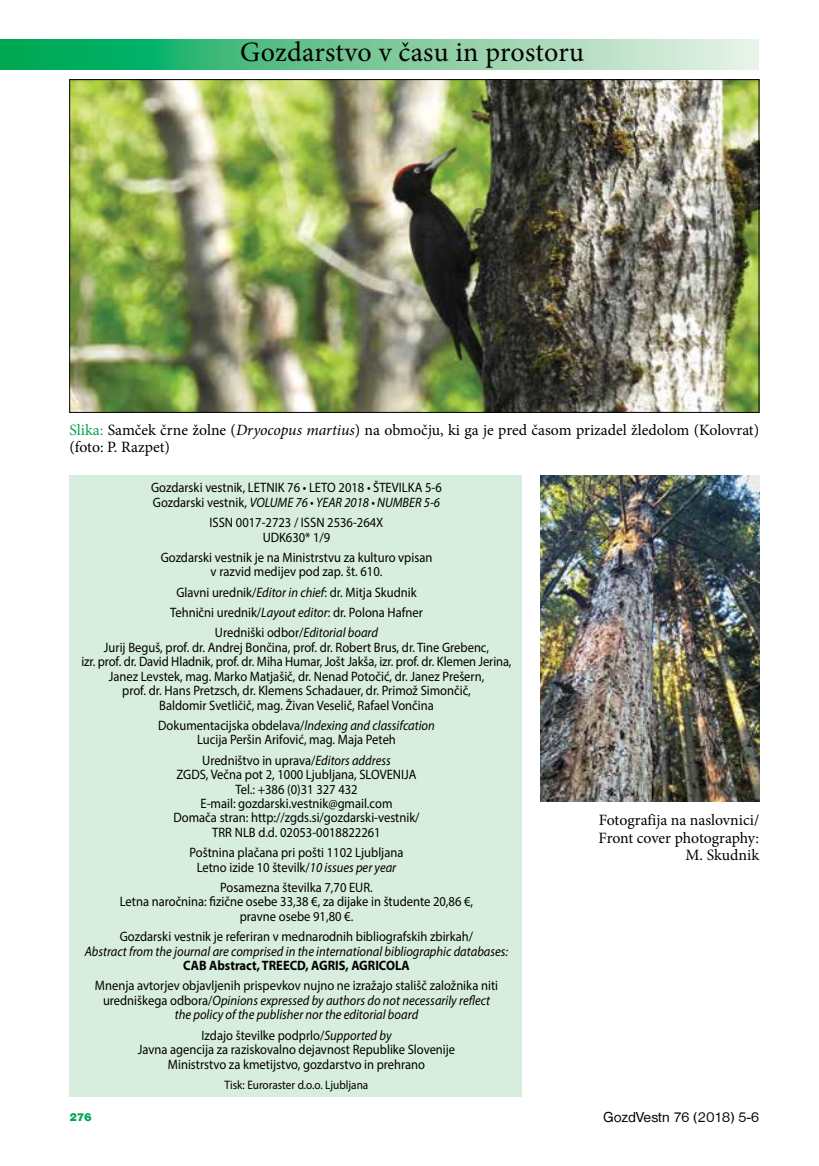
<style>
.page{position:relative;width:819px;height:1166px;background:#fff}
.page>*{position:absolute;margin:0;border:0;box-sizing:border-box;transform-origin:0 0}
.t1{font:28px "Minion Pro";letter-spacing:.005em;color:#000}
.t2{font:15.75px/17.5px "Minion Pro";color:#000;text-align:right}
.t3{font:14.88px "Nimbus San DEE";color:#000}
.t4{font:13.65px/14.3px "Myriad Pro";color:#000;text-align:center;scale:.92 1}
.t5{font:italic 13.65px/14.3px "Myriad Pro";color:#000;text-align:center;scale:.92 1}
.t6{font:700 13.65px "Myriad Pro";color:#000;scale:.92 1}
.t7{font:12.25px "Myriad Pro";color:#000;scale:.92 1}
.t8{font:11.38px "Nimbus San DEE Blac";color:#00a651}
.s1{color:#00a651}
.s2{font-style:italic}
.s3{font-style:normal}
</style>
<div class="page">
<svg style="left:0;top:40px;width:759px;height:29px;background:#70c999"></svg>
<img style="left:71px;top:81px;width:686px;height:330px">
<div style="left:69px;top:475px;width:453px;height:621px;background:#d7eddd"></div>
<img style="left:540px;top:475px;width:219px;height:326px">
<h1 class="t1" style="left:240px;top:33px;width:345px">Gozdarstvo v času in prostoru</h1>
<p class="t2" style="left:69px;top:421px;width:691px;text-align:left"><span class="s1">Slika:</span> Samček črne žolne (<span class="s2">Dryocopus martius</span>) na območju, ki ga je pred časom prizadel žledolom (Kolovrat) (foto: P. Razpet)</p>
<p class="t4" style="left:151px;top:480px;width:317px;text-align:left">Gozdarski vestnik, LETNIK 76 • LETO 2018 • ŠTEVILKA 5-6<br>Gozdarski vestnik, <span class="s2">VOLUME 76 • YEAR 2018 • NUMBER 5-6</span></p>
<p class="t4" style="left:209px;top:515px;width:190px">ISSN 0017-2723 / ISSN 2536-264X<br>UDK630* 1/9</p>
<p class="t4" style="left:161px;top:550px;width:297px">Gozdarski vestnik je na Ministrstvu za kulturo vpisan v razvid medijev pod zap. št. 610.</p>
<p class="t4" style="left:170px;top:582px;width:276px;line-height:20.3px">Glavni urednik/<span class="s2">Editor in chief</span>: dr. Mitja Skudnik<br>Tehnični urednik/<span class="s2">Layout editor</span>: dr. Polona Hafner<br>Uredniški odbor/<span class="s2">Editorial board</span></p>
<p class="t4" style="left:81px;top:640px;width:469px">Jurij Beguš, prof. dr. Andrej Bončina, prof. dr. Robert Brus, dr. Tine Grebenc,<br>izr. prof. dr. David Hladnik, prof. dr. Miha Humar, Jošt Jakša, izr. prof. dr. Klemen Jerina, Janez Levstek, mag. Marko Matjašič, dr. Nenad Potočić, dr. Janez Prešern,<br>prof. dr. Hans Pretzsch, dr. Klemens Schadauer, dr. Primož Simončič,<br>Baldomir Svetličič, mag. Živan Veselič, Rafael Vončina</p>
<p class="t4" style="left:158px;top:718px;width:302px">Dokumentacijska obdelava/<span class="s2">lndexing and classifcation<br></span>Lucija Peršin Arifović, mag. Maja Peteh</p>
<p class="t4" style="left:173px;top:753px;width:269px">Uredništvo in uprava/<span class="s2">Editors address<br></span>ZGDS, Večna pot 2, 1000 Ljubljana, SLOVENIJA Tel.: +386 (0)31 327 432<br>E-mail: gozdarski.vestnik@gmail.com<br>Domača stran: http://zgds.si/gozdarski-vestnik/ TRR NLB d.d. 02053-0018822261</p>
<p class="t4" style="left:189px;top:845px;width:234px">Poštnina plačana pri pošti 1102 Ljubljana<br>Letno izide 10 številk/<span class="s2">10 issues per year</span></p>
<p class="t4" style="left:120px;top:880px;width:385px">Posamezna številka 7,70 EUR.<br>Letna naročnina: fizične osebe 33,38 €, za dijake in študente 20,86 €, pravne osebe 91,80 €.</p>
<p class="t4" style="left:120px;top:929px;width:385px">Gozdarski vestnik je referiran v mednarodnih bibliografskih zbirkah/</p>
<p class="t5" style="left:85px;top:944px;width:461px">Abstract from the journal are comprised in the international bibliographic databases:</p>
<p class="t6" style="left:183px;top:956px;width:239px">CAB Abstract, TREECD, AGRIS, AGRICOLA</p>
<p class="t5" style="left:95px;top:978px;width:439px"><span class="s3">Mnenja avtorjev objavljenih prispevkov nujno ne izražajo stališč založnika niti uredniškega odbora/</span>Opinions expressed by authors do not necessarily reflect the policy of the publisher nor the editorial board</p>
<p class="t4" style="left:138px;top:1028px;width:346px">Izdajo številke podprlo/<span class="s2">Supported by<br></span>Javna agencija za raziskovalno dejavnost Republike Slovenije<br>Ministrstvo za kmetijstvo, gozdarstvo in prehrano</p>
<p class="t7" style="left:225px;top:1077px;width:158px">Tisk: Euroraster d.o.o. Ljubljana</p>
<p class="t2" style="left:598px;top:811px;width:162px">Fotografija na naslovnici/<br>Front cover photography:<br>M. Skudnik</p>
<p class="t8" style="left:69px;top:1111px;width:24px">276</p>
<p class="t3" style="left:603px;top:1109px;width:158px">GozdVestn 76 (2018) 5-6</p>
</div>
